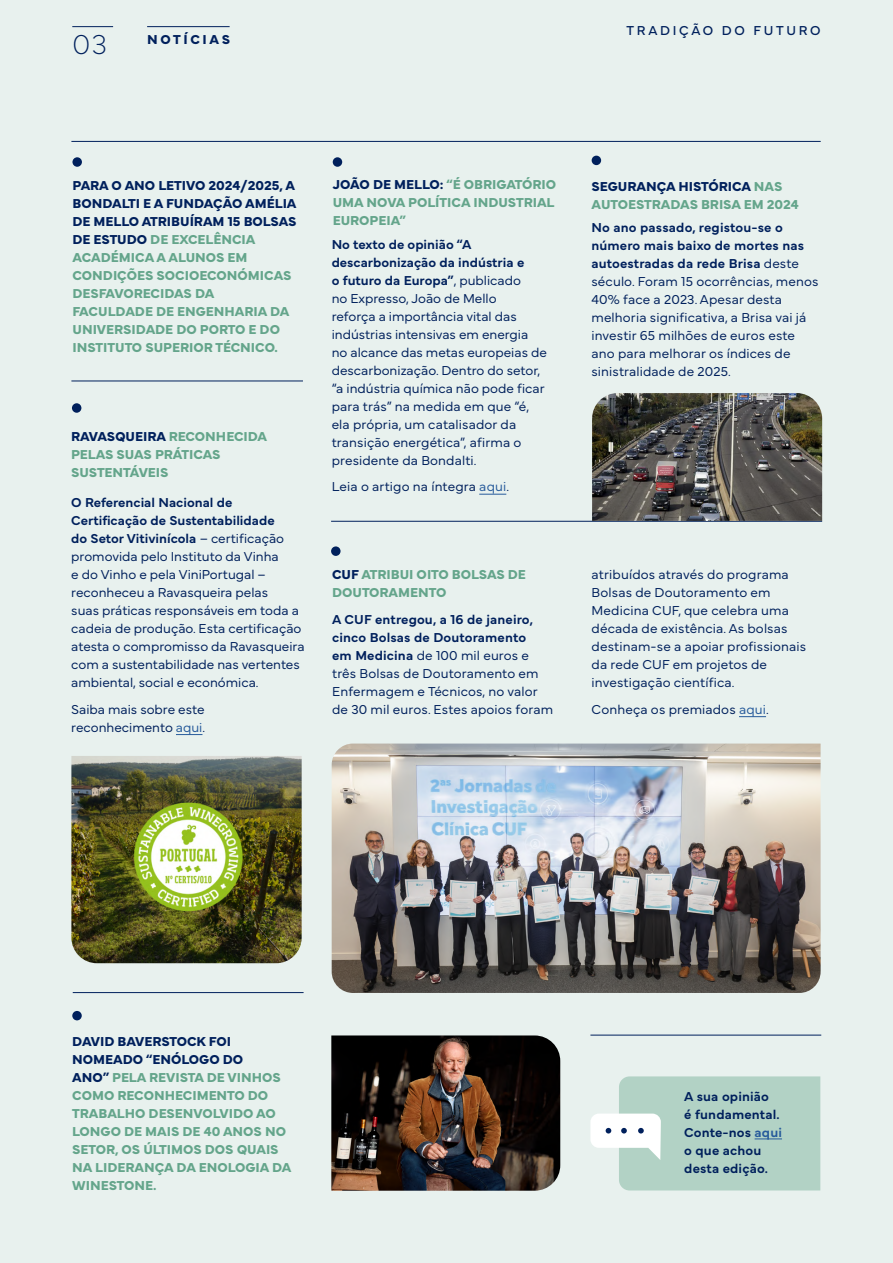
<style>
.page{position:relative;width:893px;height:1263px;background:#fff}
.page>*{position:absolute;margin:0;border:0;box-sizing:border-box;transform-origin:0 0}
.t1{font:28.5px "Mundial Hair";color:#00205c}
.t2{font:300 13.5px/18px "Mundial";color:#00205c}
.t3{font:700 13.5px/18px "Mundial";color:#64a58b}
.t4{font:600 13.5px/18px "Mundial";letter-spacing:.01em;color:#00205c}
.t5{font:13.5px "Mundial";letter-spacing:.2em;color:#00205c}
.t6{font:700 13.5px "Mundial";letter-spacing:.2em;color:#00205c}
.s1{color:#00205c}
.s2{font-weight:600}
.s3{color:#275b9b}
</style>
<div class="page">
<div style="left:1px;top:0;width:892px;height:1263px;background:#e8f1ee"></div>
<hr style="left:71px;top:141px;width:750px;height:1px;background:#00205c">
<hr style="left:72px;top:26px;width:41px;height:1px;background:#00205c">
<hr style="left:147px;top:26px;width:83px;height:1px;background:#00205c">
<div style="left:333px;top:157px;width:9px;height:10px;background:#00205c;border-radius:50%"></div>
<svg style="left:479px;top:494px;width:27px;height:1px"></svg>
<hr style="left:71px;top:381px;width:232px;height:1px;background:#00205c">
<hr style="left:331px;top:521px;width:491px;height:1px;background:#00205c">
<hr style="left:590px;top:1035px;width:231px;height:1px;background:#00205c">
<hr style="left:73px;top:992px;width:231px;height:1px;background:#00205c">
<svg style="left:331px;top:546px;width:10px;height:10px"></svg>
<img style="left:332px;top:743px;width:489px;height:250px">
<svg style="left:590px;top:1076px;width:230px;height:114px;background:#bdd8cd"></svg>
<div style="left:72px;top:157px;width:10px;height:10px;background:#00205c;border-radius:50%"></div>
<svg style="left:739px;top:716px;width:27px;height:1px"></svg>
<div style="left:72px;top:1011px;width:10px;height:9px;background:#00205c;border-radius:50%"></div>
<img style="left:331px;top:1035px;width:229px;height:156px">
<div style="left:592px;top:156px;width:9px;height:9px;background:#00205c;border-radius:50%"></div>
<img style="left:592px;top:393px;width:230px;height:128px">
<div style="left:72px;top:403px;width:9px;height:10px;background:#00205c;border-radius:50%"></div>
<svg style="left:176px;top:734px;width:26px;height:1px"></svg>
<img style="left:71px;top:756px;width:231px;height:207px">
<h1 class="t1" style="left:72px;top:22px;width:36px">03</h1>
<p class="t6" style="left:147px;top:29px;width:84px">NOTÍCIAS</p>
<p class="t5" style="left:627px;top:20px;width:196px">TRADIÇÃO DO FUTURO</p>
<p class="t3" style="left:72px;top:175px;width:226px"><span class="s1">PARA O ANO LETIVO 2024/2025, A<br>BONDALTI E A FUNDAÇÃO AMÉLIA<br>DE MELLO ATRIBUÍRAM 15 BOLSAS<br>DE ESTUDO</span> DE EXCELÊNCIA<br>ACADÉMICA A ALUNOS EM<br>CONDIÇÕES SOCIOECONÓMICAS<br>DESFAVORECIDAS DA<br>FACULDADE DE ENGENHARIA DA<br>UNIVERSIDADE DO PORTO E DO<br>INSTITUTO SUPERIOR TÉCNICO.</p>
<p class="t3" style="left:71px;top:426px;width:198px"><span class="s1">RAVASQUEIRA</span> RECONHECIDA<br>PELAS SUAS PRÁTICAS<br>SUSTENTÁVEIS</p>
<p class="t2" style="left:71px;top:492px;width:235px"><span class="s2">O Referencial Nacional de Certificação de Sustentabilidade<br>do Setor Vitivinícola</span> – certificação promovida pelo Instituto da Vinha<br>e do Vinho e pela ViniPortugal – reconheceu a Ravasqueira pelas<br>suas práticas responsáveis em toda a cadeia de produção. Esta certificação atesta o compromisso da Ravasqueira com a sustentabilidade nas vertentes ambiental, social e económica.</p>
<p class="t2" style="left:71px;top:699px;width:135px">Saiba mais sobre este reconhecimento <span class="s3">aqui</span>.</p>
<p class="t3" style="left:333px;top:175px;width:225px;text-align:justify"><span class="s1">JOÃO DE MELLO:</span> “É OBRIGATÓRIO UMA NOVA POLÍTICA INDUSTRIAL EUROPEIA”</p>
<p class="t2" style="left:332px;top:234px;width:217px"><span class="s2">No texto de opinião “A descarbonização da indústria e<br>o futuro da Europa”</span>, publicado<br>no Expresso, João de Mello<br>reforça a importância vital das indústrias intensivas em energia no alcance das metas europeias de descarbonização. Dentro do setor, “a indústria química não pode ficar para trás” na medida em que “é, ela própria, um catalisador da transição energética”, afirma o presidente da Bondalti.</p>
<p class="t2" style="left:332px;top:476px;width:179px">Leia o artigo na íntegra <span class="s3">aqui</span>.</p>
<p class="t3" style="left:332px;top:564px;width:195px"><span class="s1">CUF</span> ATRIBUI OITO BOLSAS DE<br>DOUTORAMENTO</p>
<p class="t2" style="left:332px;top:609px;width:222px"><span class="s2">A CUF entregou, a 16 de janeiro, cinco Bolsas de Doutoramento<br>em Medicina</span> de 100 mil euros e três Bolsas de Doutoramento em<br>Enfermagem e Técnicos, no valor de 30 mil euros. Estes apoios foram</p>
<p class="t3" style="left:592px;top:176px;width:209px"><span class="s1">SEGURANÇA HISTÓRICA</span> NAS<br>AUTOESTRADAS BRISA EM 2024</p>
<p class="t2" style="left:591px;top:217px;width:229px"><span class="s2">No ano passado, registou-se o número mais baixo de mortes nas autoestradas da rede Brisa</span> deste século. Foram 15 ocorrências, menos<br>40% face a 2023. Apesar desta melhoria significativa, a Brisa vai já investir 65 milhões de euros este ano para melhorar os índices de sinistralidade de 2025.</p>
<p class="t2" style="left:592px;top:564px;width:216px">atribuídos através do programa<br>Bolsas de Doutoramento em<br>Medicina CUF, que celebra uma década de existência. As bolsas destinam-se a apoiar profissionais da rede CUF em projetos de investigação científica.</p>
<p class="t2" style="left:592px;top:699px;width:179px">Conheça os premiados <span class="s3">aqui</span>.</p>
<p class="t3" style="left:72px;top:1031px;width:221px"><span class="s1">DAVID BAVERSTOCK FOI<br>NOMEADO “ENÓLOGO DO<br>ANO”</span> PELA REVISTA DE VINHOS<br>COMO RECONHECIMENTO DO<br>TRABALHO DESENVOLVIDO AO<br>LONGO DE MAIS DE 40 ANOS NO<br>SETOR, OS ÚLTIMOS DOS QUAIS<br>NA LIDERANÇA DA ENOLOGIA DA<br>WINESTONE.</p>
<p class="t4" style="left:684px;top:1086px;width:99px">A sua opinião<br>é fundamental.<br>Conte-nos <span class="s3">aqui </span>o que achou desta edição.</p>
</div>
